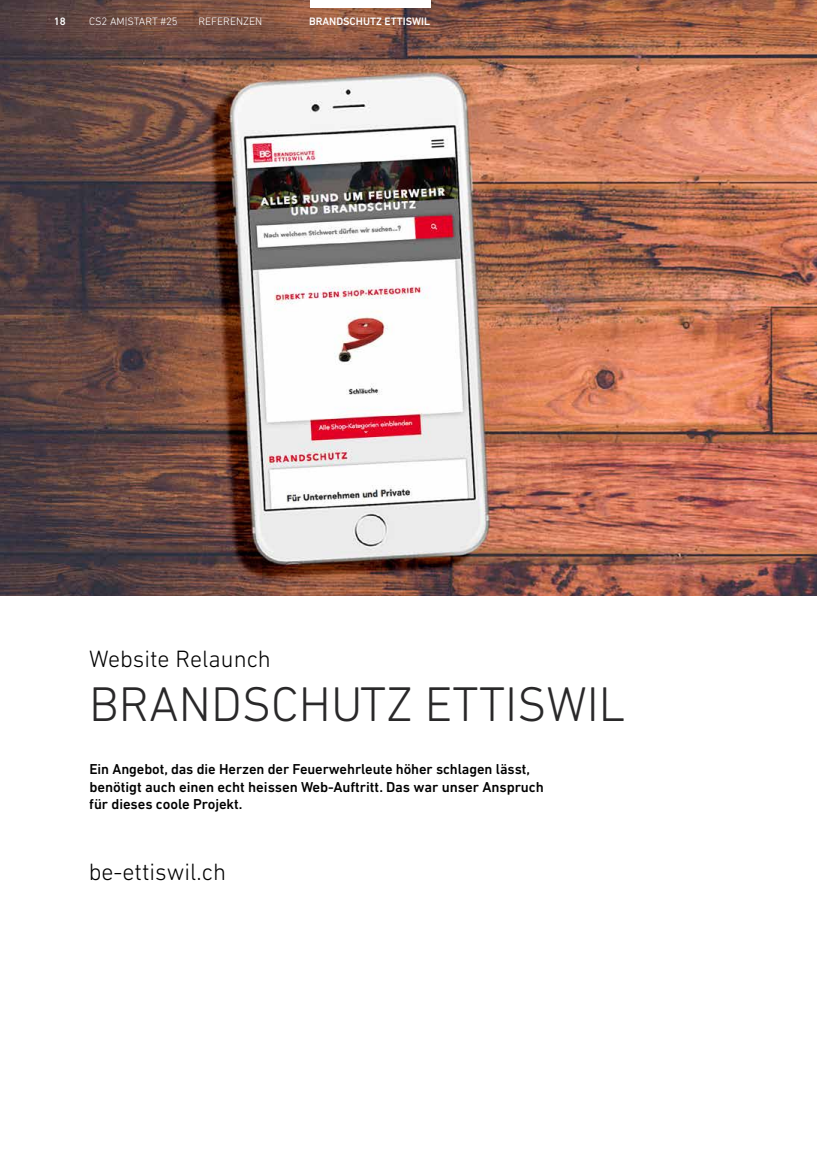
<style>
.page{position:relative;width:817px;height:1149px;background:#fff}
.page>*{position:absolute;margin:0;border:0;box-sizing:border-box;transform-origin:0 0}
.t1{font:300 49.5px "DIN Next LT Pro";color:#292829}
.t2{font:300 24px "DIN Next LT Pro";color:#000}
.t3{font:500 14.7px/17.7px "DIN Next LT Pro";letter-spacing:-.005em;color:#000}
.t4{font:300 10.95px "DIN Next LT Pro";color:#fff}
.t5{font:500 10.95px "DIN Next LT Pro";color:#fff}
</style>
<div class="page">
<img style="left:0;top:0;width:816px;height:596px">
<div style="left:310px;top:0;width:120px;height:7px;background:#fff"></div>
<p class="t5" style="left:54px;top:15px;width:13px">18</p>
<p class="t4" style="left:89px;top:15px;width:90px">CS2 AM|START #25</p>
<p class="t4" style="left:198px;top:15px;width:65px">REFERENZEN</p>
<p class="t5" style="left:309px;top:15px;width:122px">BRANDSCHUTZ ETTISWIL</p>
<h2 class="t2" style="left:89px;top:645px;width:183px">Website Relaunch</h2>
<h1 class="t1" style="left:89px;top:675px;width:537px">BRANDSCHUTZ ETTISWIL</h1>
<p class="t3" style="left:89px;top:759px;width:456px">Ein Angebot, das die Herzen der Feuerwehrleute höher schlagen lässt, benötigt auch einen echt heissen Web-Auftritt. Das war unser Anspruch für dieses coole Projekt.</p>
<h2 class="t2" style="left:89px;top:858px;width:139px">be-ettiswil.ch</h2>
</div>
